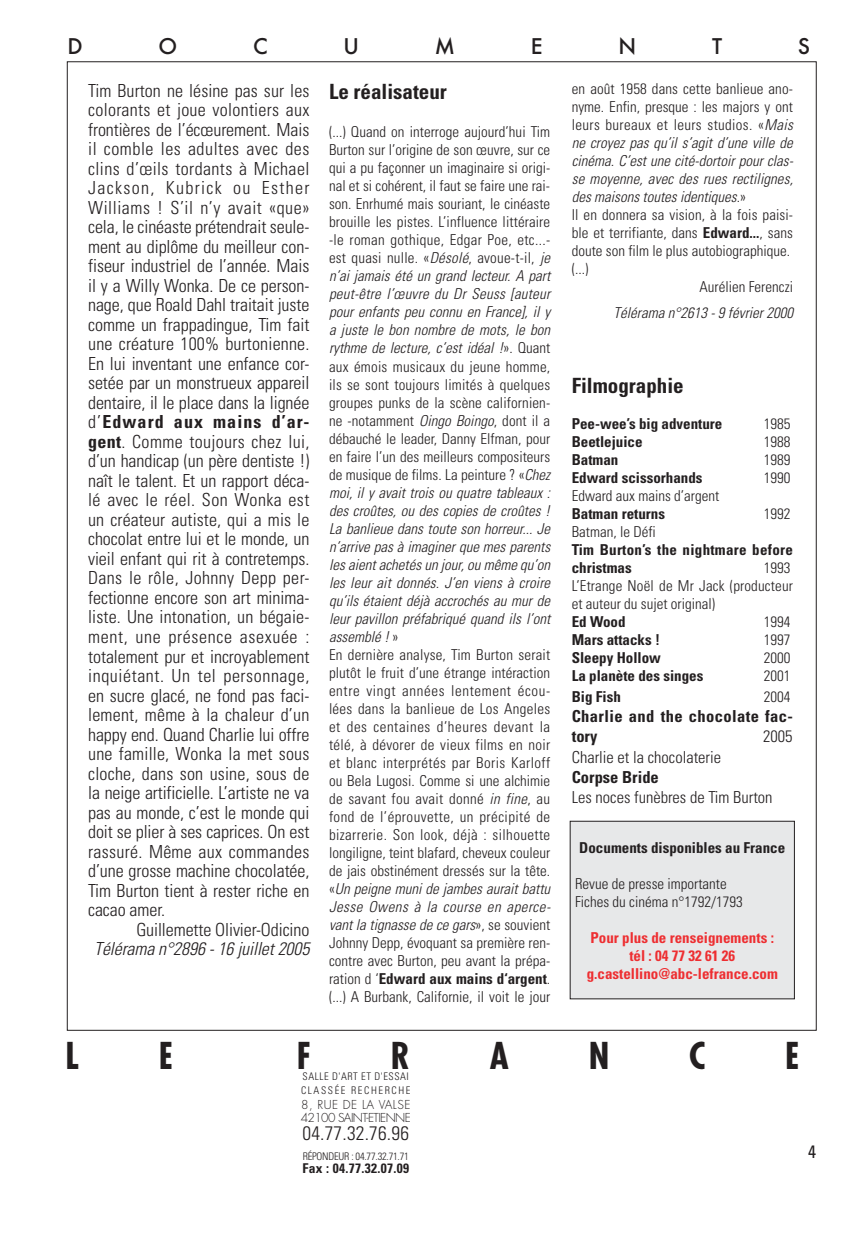
<style>
.page{position:relative;width:851px;height:1234px;background:#fff}
.page>*{position:absolute;margin:0;border:0;box-sizing:border-box;transform-origin:0 0}
.t1{font:700 condensed 36px "Futura";color:#231f20}
.t2{font:700 condensed 21px "Univers";color:#231f20}
.t3{font:500 21px "Futura";color:#231f20}
.t4{font:300 condensed 19.5px "Univers";letter-spacing:.01em;color:#231f20}
.t5{font:300 condensed 18px/19.5px "Univers";letter-spacing:-.005em;color:#231f20;text-align:justify}
.t6{font:italic 300 condensed 18px "Univers";letter-spacing:-.005em;color:#231f20}
.t7{font:condensed 18px "Univers";color:#231f20}
.t8{font:300 condensed 16.5px "Univers";color:#231f20}
.t9{font:700 condensed 16.5px/20.2px "Univers";letter-spacing:.025em;color:#231f20}
.t10{font:700 condensed 16.5px "Univers";color:#231f20}
.t11{font:300 condensed 15px/18px "Univers";color:#231f20}
.t12{font:italic 300 condensed 15px "Univers";color:#231f20}
.t13{font:700 condensed 15px "Univers";color:#231f20}
.t14{font:700 condensed 15px/18px "Univers";color:#ee2e31;text-align:center}
.t15{font:700 condensed 15px/18px "Univers";letter-spacing:.02em;color:#231f20}
.t16{font:300 condensed 15px "Univers";letter-spacing:.025em;color:#231f20}
.t17{font:700 condensed 13.5px "Univers";letter-spacing:.025em;color:#231f20}
.t18{font:300 12px/13.5px "Futura";letter-spacing:-.05em;color:#231f20}
.t19{font:300 condensed 10.5px/13.5px "Univers";letter-spacing:.15em;color:#231f20}
.t20{font:300 condensed 10.5px "Univers";letter-spacing:-.02em;color:#231f20}
.s1{font-weight:700}
.s2{font-style:italic}
.s3{font-style:normal}
</style>
<div class="page">
<div style="left:570px;top:821px;width:224px;height:177px;background:#e7e8e9"></div>
<h2 class="t3" style="left:67px;top:37px;width:17px">D</h2>
<h2 class="t3" style="left:158px;top:37px;width:20px">O</h2>
<h2 class="t3" style="left:253px;top:37px;width:16px">C</h2>
<h2 class="t3" style="left:343px;top:37px;width:17px">U</h2>
<h2 class="t3" style="left:435px;top:37px;width:22px">M</h2>
<h2 class="t3" style="left:531px;top:37px;width:13px">E</h2>
<h2 class="t3" style="left:618px;top:37px;width:19px">N</h2>
<h2 class="t3" style="left:712px;top:37px;width:12px">T</h2>
<h2 class="t3" style="left:797px;top:37px;width:14px">S</h2>
<p class="t5" style="left:88px;top:82px;width:223px">Tim Burton ne lésine pas sur les colorants et joue volontiers aux frontières de l’écœurement. Mais il comble les adultes avec des clins d’œils tordants à Michael Jackson, Kubrick ou Esther Williams ! S’il n’y avait «que» cela, le cinéaste prétendrait seule&shy;ment au diplôme du meilleur con&shy;fiseur industriel de l’année. Mais il y a Willy Wonka. De ce person&shy;nage, que Roald Dahl traitait juste comme un frappadingue, Tim fait une créature 100% burtonienne.<br>En lui inventant une enfance cor&shy;setée par un monstrueux appareil dentaire, il le place dans la lignée d’<span class="s1">Edward aux mains d’ar&shy;gent</span>. Comme toujours chez lui, d’un handicap (un père dentiste !) naît le talent. Et un rapport déca&shy;lé avec le réel. Son Wonka est un créateur autiste, qui a mis le chocolat entre lui et le monde, un vieil enfant qui rit à contretemps.<br>Dans le rôle, Johnny Depp per&shy;fectionne encore son art minima&shy;liste. Une intonation, un bégaie&shy;ment, une présence asexuée : totalement pur et incroyablement inquiétant. Un tel personnage, en sucre glacé, ne fond pas faci&shy;lement, même à la chaleur d’un happy end. Quand Charlie lui offre une famille, Wonka la met sous cloche, dans son usine, sous de la neige artificielle. L’artiste ne va pas au monde, c’est le monde qui doit se plier à ses caprices. On est rassuré. Même aux commandes d’une grosse machine chocolatée, Tim Burton tient à rester riche en cacao amer.</p>
<p class="t5" style="left:136px;top:921px;width:174px">Guillemette Olivier-Odicino</p>
<p class="t6" style="left:94px;top:942px;width:217px">Télérama n°2896 - 16 juillet 2005</p>
<h2 class="t2" style="left:329px;top:84px;width:119px">Le réalisateur</h2>
<p class="t11" style="left:329px;top:124px;width:223px">(...) Quand on interroge aujourd’hui Tim Burton sur l’origine de son œuvre, sur ce qui a pu façonner un imaginaire si origi&shy;nal et si cohérent, il faut se faire une rai&shy;son. Enrhumé mais souriant, le cinéaste brouille les pistes. L’influence littéraire -le roman gothique, Edgar Poe, etc...- est quasi nulle. «<span class="s2">Désolé</span>, avoue-t-il, <span class="s2">je n’ai jamais été un grand lecteur. A part peut-être l’œuvre du Dr Seuss [auteur pour enfants peu connu en France], il y a juste le bon nombre de mots, le bon rythme de lecture, c’est idéal !</span>». Quant aux émois musicaux du jeune homme, ils se sont toujours limités à quelques groupes punks de la scène californien&shy;ne -notamment <span class="s2">Oingo Boingo</span>, dont il a débauché le leader, Danny Elfman, pour en faire l’un des meilleurs compositeurs de musique de films. La peinture ? «<span class="s2">Chez moi, il y avait trois ou quatre tableaux : des croûtes, ou des copies de croûtes !<br>La banlieue dans toute son horreur... Je n’arrive pas à imaginer que mes parents les aient achetés un jour, ou même qu’on les leur ait donnés. J’en viens à croire qu’ils étaient déjà accrochés au mur de leur pavillon préfabriqué quand ils l’ont assemblé !</span> »<br>En dernière analyse, Tim Burton serait plutôt le fruit d’une étrange intéraction entre vingt années lentement écou&shy;lées dans la banlieue de Los Angeles et des centaines d’heures devant la télé, à dévorer de vieux films en noir et blanc interprétés par Boris Karloff ou Bela Lugosi. Comme si une alchimie de savant fou avait donné <span class="s2">in fine</span>, au fond de l’éprouvette, un précipité de bizarrerie. Son look, déjà : silhouette longiligne, teint blafard, cheveux couleur de jais obstinément dressés sur la tête. «<span class="s2">Un peigne muni de jambes aurait battu Jesse Owens à la course en aperce&shy;vant la tignasse de ce gars</span>», se souvient Johnny Depp, évoquant sa première ren&shy;contre avec Burton, peu avant la prépa&shy;ration d ‘<span class="s1">Edward aux mains d‘argent</span>. (...) A Burbank, Californie, il voit le jour</p>
<p class="t11" style="left:571px;top:81px;width:223px">en août 1958 dans cette banlieue ano-</p>
<p class="t11" style="left:571px;top:99px;width:223px">nyme. Enfin, presque : les majors y ont</p>
<p class="t16" style="left:571px;top:119px;width:223px">leurs bureaux et leurs studios. «<span class="s2">Mais</span></p>
<p class="t12" style="left:571px;top:137px;width:223px">ne croyez pas qu’il s’agit d’une ville de</p>
<p class="t12" style="left:571px;top:155px;width:223px">cinéma. C’est une cité-dortoir pour clas-</p>
<p class="t12" style="left:571px;top:173px;width:223px">se moyenne, avec des rues rectilignes,</p>
<p class="t12" style="left:571px;top:191px;width:176px">des maisons toutes identiques<span class="s3">.»</span></p>
<p class="t11" style="left:571px;top:207px;width:223px">Il en donnera sa vision, à la fois paisi-</p>
<p class="t11" style="left:571px;top:225px;width:223px">ble et terrifiante, dans <span class="s1">Edward...</span>, sans</p>
<p class="t11" style="left:571px;top:243px;width:220px">doute son film le plus autobiographique.</p>
<p class="t11" style="left:571px;top:261px;width:18px">(...)</p>
<p class="t11" style="left:699px;top:279px;width:95px">Aurélien Ferenczi</p>
<p class="t12" style="left:613px;top:307px;width:181px">Télérama n°2613 - 9 février 2000</p>
<h2 class="t2" style="left:571px;top:378px;width:113px">Filmographie</h2>
<p class="t13" style="left:571px;top:418px;width:152px">Pee-wee’s big adventure</p>
<p class="t11" style="left:763px;top:416px;width:28px">1985</p>
<p class="t13" style="left:571px;top:436px;width:72px">Beetlejuice</p>
<p class="t11" style="left:763px;top:434px;width:28px">1988</p>
<p class="t13" style="left:571px;top:454px;width:48px">Batman</p>
<p class="t11" style="left:763px;top:452px;width:28px">1989</p>
<p class="t13" style="left:571px;top:472px;width:132px">Edward scissorhands</p>
<p class="t11" style="left:763px;top:470px;width:28px">1990</p>
<p class="t11" style="left:571px;top:488px;width:149px">Edward aux mains d’argent</p>
<p class="t13" style="left:571px;top:508px;width:95px">Batman returns</p>
<p class="t11" style="left:763px;top:506px;width:28px">1992</p>
<p class="t11" style="left:571px;top:524px;width:86px">Batman, le Défi</p>
<p class="t15" style="left:571px;top:542px;width:223px">Tim Burton’s the nightmare before christmas</p>
<p class="t11" style="left:571px;top:560px;width:223px;text-indent:192px">1993<br>L’Etrange Noël de Mr Jack (producteur et auteur du sujet original)</p>
<p class="t13" style="left:571px;top:616px;width:55px">Ed Wood</p>
<p class="t11" style="left:763px;top:614px;width:28px">1994</p>
<p class="t13" style="left:571px;top:634px;width:90px">Mars attacks !</p>
<p class="t11" style="left:763px;top:632px;width:28px">1997</p>
<p class="t13" style="left:571px;top:652px;width:91px">Sleepy Hollow</p>
<p class="t11" style="left:763px;top:650px;width:28px">2000</p>
<p class="t13" style="left:571px;top:670px;width:133px">La planète des singes</p>
<p class="t11" style="left:763px;top:668px;width:28px">2001</p>
<p class="t13" style="left:571px;top:690px;width:51px">Big Fish</p>
<p class="t11" style="left:763px;top:688px;width:28px">2004</p>
<p class="t9" style="left:571px;top:707px;width:223px">Charlie and the chocolate fac&shy;tory</p>
<p class="t8" style="left:763px;top:730px;width:31px">2005</p>
<p class="t8" style="left:571px;top:750px;width:151px">Charlie et la chocolaterie</p>
<p class="t10" style="left:571px;top:770px;width:89px">Corpse Bride</p>
<p class="t8" style="left:571px;top:791px;width:202px">Les noces funèbres de Tim Burton</p>
<p class="t13" style="left:579px;top:842px;width:207px">Documents disponibles au France</p>
<p class="t11" style="left:575px;top:876px;width:169px">Revue de presse importante<br>Fiches du cinéma n°1792/1793</p>
<p class="t14" style="left:586px;top:930px;width:193px">Pour plus de renseignements : tél : 04 77 32 61 26 g.castellino@abc-lefrance.com</p>
<h1 class="t1" style="left:65px;top:1039px;width:15px">L</h1>
<h1 class="t1" style="left:159px;top:1039px;width:16px">E</h1>
<h1 class="t1" style="left:297px;top:1039px;width:16px">F</h1>
<h1 class="t1" style="left:391px;top:1039px;width:21px">R</h1>
<h1 class="t1" style="left:490px;top:1039px;width:21px">A</h1>
<h1 class="t1" style="left:588px;top:1039px;width:22px">N</h1>
<h1 class="t1" style="left:689px;top:1039px;width:18px">C</h1>
<h1 class="t1" style="left:785px;top:1039px;width:16px">E</h1>
<p class="t19" style="left:301px;top:1070px;width:111px">SALLE D'ART ET D'ESSAI<br>CLASSÉE RECHERCHE</p>
<p class="t18" style="left:300px;top:1098px;width:112px">8, RUE DE LA VALSE<br>42100 SAINT-ETIENNE</p>
<h3 class="t4" style="left:302px;top:1125px;width:108px">04.77.32.76.96</h3>
<p class="t20" style="left:302px;top:1151px;width:108px">RÉPONDEUR : 04.77.32.71.71</p>
<p class="t17" style="left:302px;top:1162px;width:108px">Fax : 04.77.32.07.09</p>
<p class="t7" style="left:808px;top:1144px;width:9px">4</p>
</div>
